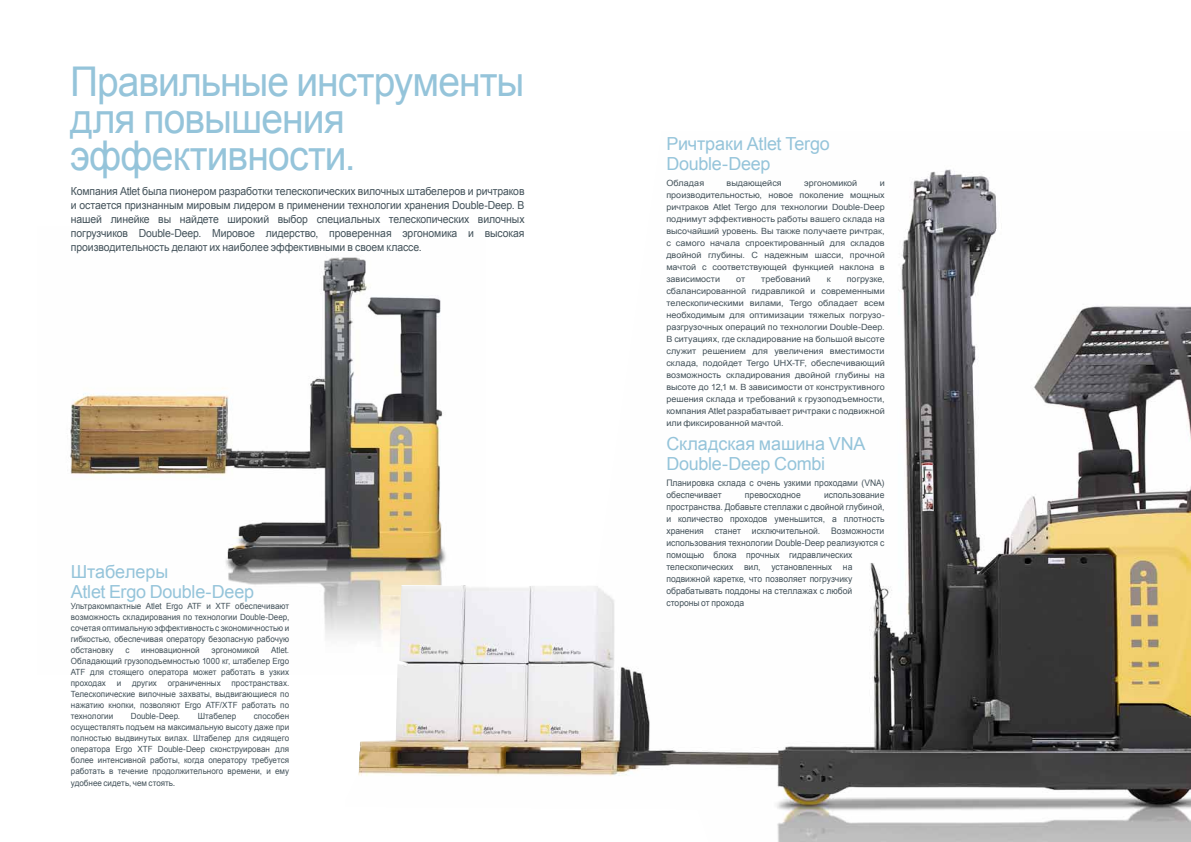
<style>
.page{position:relative;width:1191px;height:842px;background:#fff}
.page>*{position:absolute;margin:0;border:0;box-sizing:border-box;transform-origin:0 0}
.t1{font:41px/37px "Arial";letter-spacing:-.025em;color:#95c4da;scale:.95 1}
.t2{font:18px/20px "Arial";letter-spacing:-.015em;color:#95c4da}
.t3{font:11px/14px "Arial";letter-spacing:-.01em;color:#43525a;text-align:justify;scale:.95 1}
.t4{font:9px/12px "Arial";color:#43525a;scale:.95 1}
.t5{font:8.6px/12px "Arial";color:#43525a;text-align:justify;scale:1.05 1}
.t6{font:8.5px/11px "Arial";color:#43525a;text-align:justify;scale:.95 1}
.s1{font-size:9px}
</style>
<div class="page">
<img style="left:70px;top:257px;width:275px;height:381px">
<img style="left:345px;top:169px;width:846px;height:673px">
<h1 class="t1" style="left:70px;top:63px;width:480px">Правильные инструменты для повышения эффективности.</h1>
<p class="t3" style="left:71px;top:184px;width:479px">Компания Atlet была пионером разработки телескопических вилочных штабелеров и ричтраков и остается признанным мировым лидером в применении технологии хранения Double-Deep. В нашей линейке вы найдете широкий выбор специальных телескопических вилочных погрузчиков Double-Deep. Мировое лидерство, проверенная эргономика и высокая производительность делают их наиболее эффективными в своем классе.</p>
<h2 class="t2" style="left:71px;top:562px;width:185px">Штабелеры<br>Atlet Ergo Double-Deep</h2>
<p class="t6" style="left:71px;top:601px;width:231px">Ультракомпактные Atlet Ergo ATF и XTF обеспечивают возможность складирования по технологии Double-Deep, сочетая оптимальную эффективность с экономичностью и гибкостью, обеспечивая оператору безопасную рабочую обстановку</p>
<p class="t6" style="left:71px;top:645px;width:231px;text-indent:200px">Atlet.<br>Обладающий грузоподъемностью 1000 кг, штабелер Ergo ATF для стоящего оператора может работать в узких проходах</p>
<p class="t6" style="left:125px;top:645px;width:6px">с</p>
<p class="t6" style="left:141px;top:645px;width:63px">инновационной</p>
<p class="t6" style="left:212px;top:645px;width:52px">эргономикой</p>
<p class="t6" style="left:71px;top:678px;width:231px;text-indent:161px">пространствах.<br>Телескопические вилочные захваты, выдвигающиеся по нажатию кнопки, позволяют Ergo ATF/XTF работать по технологии</p>
<p class="t6" style="left:117px;top:678px;width:6px">и</p>
<p class="t6" style="left:132px;top:678px;width:28px">других</p>
<p class="t6" style="left:168px;top:678px;width:57px">ограниченных</p>
<p class="t6" style="left:71px;top:711px;width:231px;text-indent:183px">способен осуществлять подъем на максимальную высоту даже при полностью выдвинутых вилах. Штабелер для сидящего оператора Ergo XTF Double-Deep сконструирован для более интенсивной работы, когда оператору требуется работать в течение продолжительного времени, и ему</p>
<p class="t6" style="left:71px;top:778px;width:112px">удобнее сидеть, чем стоять<span class="s1">.</span></p>
<p class="t6" style="left:131px;top:711px;width:53px">Double-Deep.</p>
<p class="t6" style="left:198px;top:711px;width:42px">Штабелер</p>
<h2 class="t2" style="left:666px;top:134px;width:165px">Ричтраки Atlet Tergo<br>Double-Deep</h2>
<p class="t5" style="left:666px;top:177px;width:38px">Обладая</p>
<p class="t5" style="left:726px;top:177px;width:54px">выдающейся</p>
<p class="t5" style="left:804px;top:177px;width:52px">эргономикой</p>
<p class="t5" style="left:666px;top:177px;width:209px;text-indent:213px">и производительностью, новое поколение мощных ричтраков Atlet Tergo для технологии Double-Deep поднимут эффективность работы вашего склада на высочайший уровень. Вы также получаете ричтрак, с самого начала спроектированный для складов двойной глубины. С надежным шасси, прочной мачтой с соответствующей функцией наклона в зависимости</p>
<p class="t5" style="left:736px;top:273px;width:10px">от</p>
<p class="t5" style="left:761px;top:273px;width:48px">требований</p>
<p class="t5" style="left:826px;top:273px;width:5px">к</p>
<p class="t5" style="left:666px;top:273px;width:209px;text-indent:180px">погрузке, сбалансированной гидравликой и современными телескопическими вилами, Tergo обладает всем необходимым для оптимизации тяжелых погрузо&shy;разгрузочных операций по технологии Double-Deep.<br>В ситуациях, где складирование на большой высоте служит решением для увеличения вместимости склада, подойдет Tergo UHX-TF, обеспечивающий возможность складирования двойной глубины на высоте до 12,1 м. В зависимости от конструктивного решения склада и требований к грузоподъемности, компания Atlet разрабатывает ричтраки с подвижной или фиксированной мачтой<span class="s1">.</span></p>
<h2 class="t2" style="left:666px;top:434px;width:201px">Складская машина VNA<br>Double-Deep Combi</h2>
<p class="t4" style="left:666px;top:477px;width:231px">Планировка склада с очень узкими проходами (VNA) обеспечивает</p>
<p class="t4" style="left:666px;top:489px;width:231px;text-indent:158px">использование пространства. Добавьте стеллажи с двойной глубиной, и количество проходов уменьшится, а плотность хранения станет исключительной. Возможности использования технологии Double-Deep реализуются с помощью блока прочных гидравлических телескопических вил, установленных на подвижной каретке, что позволяет погрузчику обрабатывать поддоны на стеллажах с любой стороны от прохода</p>
<p class="t4" style="left:745px;top:489px;width:60px">превосходное</p>
</div>
